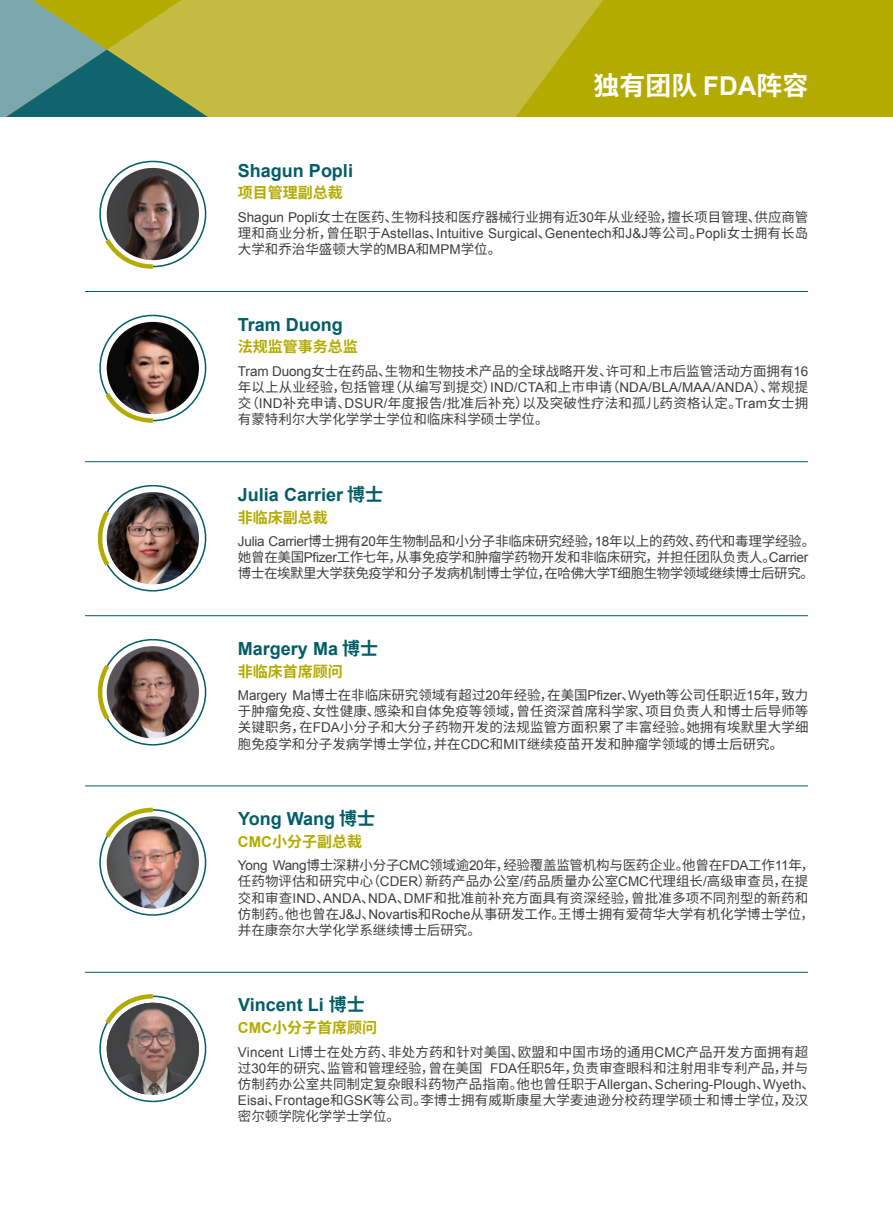
<style>
.page{position:relative;width:893px;height:1212px;background:#fff}
.page>*{position:absolute;margin:0;border:0;box-sizing:border-box;transform-origin:0 0}
.t1{font:700 25.95px "Source Han Sans CN";color:#fff}
.t2{font:700 18px "Arial";color:#005d67}
.t3{font:700 15px "Source Han Sans CN";color:#b3ab00}
.t4{font:13.5px/16.2px "Source Han Sans CN";color:#3e3e3f}
.t5{font:13.5px/16.2px "Source Han Sans CN";letter-spacing:-.025em;color:#3e3e3f}
.t6{font:13.5px "Arial";letter-spacing:.01em;color:#3e3e3f}
.s1{font-family:"Arial"}
.s2{font-family:"Source Han Sans CN"}
</style>
<div class="page">
<hr style="left:85px;top:291px;width:723px;height:1px;background:#005d67">
<hr style="left:85px;top:461px;width:723px;height:1px;background:#005d67">
<hr style="left:85px;top:615px;width:723px;height:1px;background:#005d67">
<hr style="left:85px;top:786px;width:723px;height:1px;background:#005d67">
<hr style="left:85px;top:972px;width:723px;height:1px;background:#005d67">
<svg style="left:99px;top:994px;width:108px;height:109px"></svg>
<img style="left:99px;top:807px;width:108px;height:109px">
<svg style="left:98px;top:639px;width:109px;height:107px"></svg>
<img style="left:98px;top:484px;width:109px;height:108px">
<svg style="left:99px;top:314px;width:108px;height:109px"></svg>
<svg style="left:99px;top:160px;width:108px;height:109px"></svg>
<svg style="left:413px;top:0;width:480px;height:117px;fill:#b3ab00"></svg>
<svg style="left:0;top:0;width:413px;height:117px"></svg>
<h1 class="t1" style="left:594px;top:71px;width:216px">独有团队 <span class="s1">FDA</span>阵容</h1>
<h2 class="t2" style="left:238px;top:158px;width:117px">Shagun Popli</h2>
<p class="t3" style="left:238px;top:184px;width:106px">项目管理副总裁</p>
<p class="t4" style="left:238px;top:209px;width:572px"><span class="s1">Shagun Popli</span>女士在医药、生物科技和医疗器械行业拥有近<span class="s1">30</span>年从业经验，擅长项目管理、供应商管</p>
<p class="t6" style="left:238px;top:224px;width:572px"><span class="s2">理和商业分析，曾任职于</span>Astellas<span class="s2">、</span>Intuitive Surgical<span class="s2">、</span>Genentech<span class="s2">和</span>J&amp;J<span class="s2">等公司。</span>Popli<span class="s2">女士拥有长岛</span></p>
<p class="t4" style="left:238px;top:241px;width:265px">大学和乔治华盛顿大学的<span class="s1">MBA</span>和<span class="s1">MPM</span>学位。</p>
<h2 class="t2" style="left:238px;top:312px;width:107px">Tram Duong</h2>
<p class="t3" style="left:238px;top:338px;width:121px">法规监管事务总监</p>
<p class="t4" style="left:238px;top:363px;width:572px;text-align:justify"><span class="s1">Tram Duong</span>女士在药品、生物和生物技术产品的全球战略开发、许可和上市后监管活动方面拥有<span class="s1">16</span>年以上从业经验，包括管理（从编写到提交）<span class="s1">IND/CTA</span>和上市申请（<span class="s1">NDA/BLA/MAA/ANDA</span>）、常规提交（<span class="s1">IND</span>补充申请、<span class="s1">DSUR/</span>年度报告<span class="s1">/</span>批准后补充）以及突破性疗法和孤儿药资格认定。<span class="s1">Tram</span>女士拥有蒙特利尔大学化学学士学位和临床科学硕士学位。</p>
<h2 class="t2" style="left:238px;top:483px;width:147px">Julia Carrier <span class="s2">博士</span></h2>
<p class="t3" style="left:238px;top:509px;width:91px">非临床副总裁</p>
<p class="t5" style="left:238px;top:533px;width:579px"><span class="s1">Julia Carrier</span>博士拥有<span class="s1">20</span>年生物制品和小分子非临床研究经验，<span class="s1">18</span>年以上的药效、药代和毒理学经验。她曾在美国<span class="s1">Pfizer</span>工作七年，从事免疫学和肿瘤学药物开发和非临床研究，并担任团队负责人。<span class="s1">Carrier</span>博士在埃默里大学获免疫学和分子发病机制博士学位，在哈佛大学<span class="s1">T</span>细胞生物学领域继续博士后研究。</p>
<h2 class="t2" style="left:238px;top:637px;width:142px">Margery Ma <span class="s2">博士</span></h2>
<p class="t3" style="left:238px;top:663px;width:106px">非临床首席顾问</p>
<p class="t4" style="left:238px;top:687px;width:572px;text-align:justify"><span class="s1">Margery Ma</span>博士在非临床研究领域有超过<span class="s1">20</span>年经验，在美国<span class="s1">Pfizer</span>、<span class="s1">Wyeth</span>等公司任职近<span class="s1">15</span>年，致力于肿瘤免疫、女性健康、感染和自体免疫等领域，曾任资深首席科学家、项目负责人和博士后导师等关键职务，在<span class="s1">FDA</span>小分子和大分子药物开发的法规监管方面积累了丰富经验。她拥有埃默里大学细胞免疫学和分子发病学博士学位，并在<span class="s1">CDC</span>和<span class="s1">MIT</span>继续疫苗开发和肿瘤学领域的博士后研究。</p>
<h2 class="t2" style="left:238px;top:807px;width:139px">Yong Wang <span class="s2">博士</span></h2>
<p class="t3" style="left:238px;top:833px;width:126px"><span class="s1">CMC</span>小分子副总裁</p>
<p class="t4" style="left:238px;top:857px;width:578px"><span class="s1">Yong Wang</span>博士深耕小分子<span class="s1">CMC</span>领域逾<span class="s1">20</span>年，经验覆盖监管机构与医药企业。他曾在<span class="s1">FDA</span>工作<span class="s1">11</span>年，任药物评估和研究中心（<span class="s1">CDER</span>）新药产品办公室<span class="s1">/</span>药品质量办公室<span class="s1">CMC</span>代理组长<span class="s1">/</span>高级审查员，在提交和审查<span class="s1">IND</span>、<span class="s1">ANDA</span>、<span class="s1">NDA</span>、<span class="s1">DMF</span>和批准前补充方面具有资深经验，曾批准多项不同剂型的新药和仿制药。他也曾在<span class="s1">J&amp;J</span>、<span class="s1">Novartis</span>和<span class="s1">Roche</span>从事研发工作。王博士拥有爱荷华大学有机化学博士学位，并在康奈尔大学化学系继续博士后研究。</p>
<h2 class="t2" style="left:238px;top:993px;width:128px">Vincent Li <span class="s2">博士</span></h2>
<p class="t3" style="left:238px;top:1019px;width:141px"><span class="s1">CMC</span>小分子首席顾问</p>
<p class="t4" style="left:238px;top:1044px;width:578px"><span class="s1">Vincent Li</span>博士在处方药、非处方药和针对美国、欧盟和中国市场的通用<span class="s1">CMC</span>产品开发方面拥有超过<span class="s1">30</span>年的研究、监管和管理经验，曾在美国 <span class="s1">FDA</span>任职<span class="s1">5</span>年，负责审查眼科和注射用非专利产品，并与仿制药办公室共同制定复杂眼科药物产品指南。他也曾任职于<span class="s1">Allergan</span>、<span class="s1">Schering-Plough</span>、<span class="s1">Wyeth</span>、<span class="s1">Eisai</span>、<span class="s1">Frontage</span>和<span class="s1">GSK</span>等公司。李博士拥有威斯康星大学麦迪逊分校药理学硕士和博士学位，及汉密尔顿学院化学学士学位。</p>
</div>
